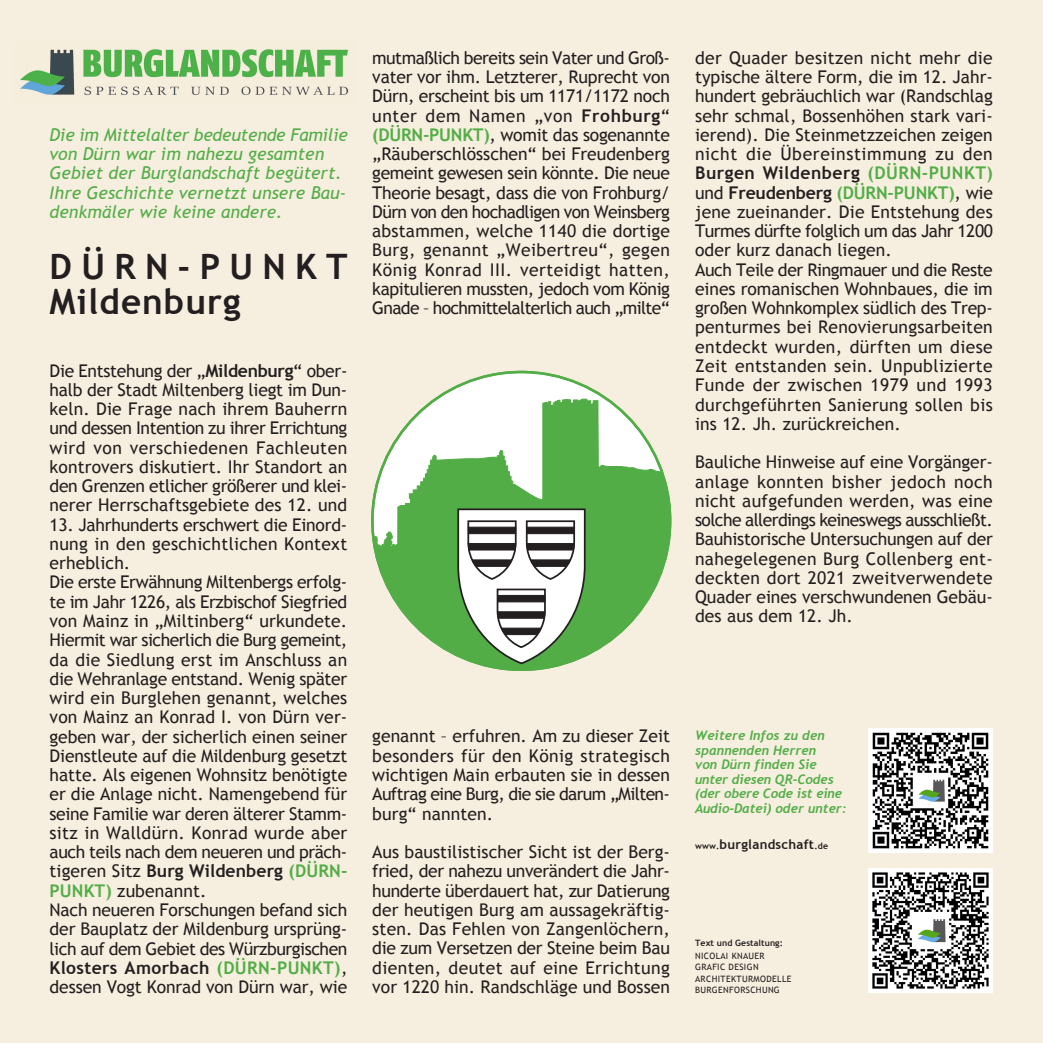
<style>
.page{position:relative;width:1043px;height:1043px;background:#fff}
.page>*{position:absolute;margin:0;border:0;box-sizing:border-box;transform-origin:0 0}
.t1{font:700 35px/35px "Trebuchet MS";letter-spacing:.03em;color:#231f20}
.t2{font:17.5px/19.2px "Trebuchet MS";color:#231f20;text-align:justify}
.t3{font:italic 17.5px/19.2px "Trebuchet MS";letter-spacing:.005em;color:#52ad47}
.t4{font:italic 700 13.12px/14.4px "Trebuchet";letter-spacing:.005em;color:#52ad47}
.t5{font:700 13.12px "Trebuchet MS";letter-spacing:.02em;color:#231f20}
.t6{font:8.75px/11.4px "Trebuchet MS";letter-spacing:.04em;color:#231f20}
.t7{font:700 8.75px "Trebuchet MS";letter-spacing:.01em;color:#231f20}
.s1{font-weight:700}
.s2{font-weight:700;color:#52ad47}
.s3{font-size:8.75px}
</style>
<div class="page">
<div style="left:0;top:0;width:1042px;height:1042px;background:#f6eede"></div>
<svg style="left:371px;top:370px;width:300px;height:300px;background:#e2f1e0"></svg>
<svg style="left:372px;top:398px;width:298px;height:272px;fill:#52ad47"></svg>
<svg style="left:456px;top:507px;width:130px;height:158px;background:#afc0ac"></svg>
<img style="left:868px;top:868px;width:124px;height:124px">
<img style="left:868px;top:728px;width:124px;height:124px">
<img style="left:20px;top:49px;width:329px;height:46px">
<p class="t3" style="left:50px;top:125px;width:300px">Die im Mittelalter bedeutende Familie von Dürn war im nahezu gesamten Gebiet der Burglandschaft begütert.<br>Ihre Geschichte vernetzt unsere Bau&shy;denkmäler wie keine andere.</p>
<h1 class="t1" style="left:50px;top:249px;width:299px">DÜRN-PUNKT<br>Mildenburg</h1>
<p class="t2" style="left:50px;top:360px;width:299px">Die Entstehung der „<span class="s1">Mildenburg</span>“ ober&shy;halb der Stadt Miltenberg liegt im Dun&shy;keln. Die Frage nach ihrem Bauherrn und dessen Intention zu ihrer Errichtung wird von verschiedenen Fachleuten kontrovers diskutiert. Ihr Standort an den Grenzen etlicher größerer und klei&shy;nerer Herrschaftsgebiete des 12. und</p>
<p class="t2" style="left:50px;top:514px;width:299px;text-align:left">13. Jahrhunderts erschwert die Einord&shy;nung in den geschichtlichen Kontext erheblich.<br>Die erste Erwähnung Miltenbergs erfolg&shy;te im Jahr 1226, als Erzbischof Siegfried von Mainz in „Miltinberg“ urkundete.<br>Hiermit war sicherlich die Burg gemeint, da die Siedlung erst im Anschluss an die Wehranlage entstand. Wenig später wird ein Burglehen genannt, welches von Mainz an Konrad I. von Dürn ver&shy;geben war, der sicherlich einen seiner Dienstleute auf die Mildenburg gesetzt hatte. Als eigenen Wohnsitz benötigte er die Anlage nicht. Namengebend für seine Familie war deren älterer Stamm&shy;sitz in Walldürn. Konrad wurde aber auch teils nach dem neueren und präch&shy;tigeren Sitz <span class="s1">Burg Wildenberg</span> <span class="s2">(DÜRN-PUNKT)</span> zubenannt.<br>Nach neueren Forschungen befand sich der Bauplatz der Mildenburg ursprüng&shy;lich auf dem Gebiet des Würzburgischen <span class="s1">Klosters Amorbach</span> <span class="s2">(DÜRN-PUNKT)</span>, dessen Vogt Konrad von Dürn war, wie</p>
<p class="t2" style="left:372px;top:48px;width:299px">mutmaßlich bereits sein Vater und Groß&shy;vater vor ihm. Letzterer, Ruprecht von Dürn, erscheint bis um 1171/1172 noch unter dem Namen „von <span class="s1">Frohburg</span>“ <span class="s2">(DÜRN-PUNKT)</span>, womit das sogenannte „Räuberschlösschen“ bei Freudenberg gemeint gewesen sein könnte. Die neue Theorie besagt, dass die von Frohburg/ Dürn von den hochadligen von Weinsberg abstammen, welche 1140 die dortige Burg, genannt „Weibertreu“, gegen König Konrad III. verteidigt hatten, kapitulieren mussten, jedoch vom König Gnade – hochmittelalterlich auch „milte“</p>
<p class="t2" style="left:372px;top:726px;width:299px">genannt – erfuhren. Am zu dieser Zeit besonders für den König strategisch wichtigen Main erbauten sie in dessen Auftrag eine Burg, die sie darum „Milten&shy;burg“ nannten.</p>
<p class="t2" style="left:372px;top:841px;width:299px">Aus baustilistischer Sicht ist der Berg&shy;fried, der nahezu unverändert die Jahr&shy;hunderte überdauert hat, zur Datierung der heutigen Burg am aussagekräftig&shy;sten. Das Fehlen von Zangenlöchern, die zum Versetzen der Steine beim Bau dienten, deutet auf eine Errichtung vor 1220 hin. Randschläge und Bossen</p>
<p class="t2" style="left:695px;top:48px;width:299px;text-align:left">der Quader besitzen nicht mehr die typische ältere Form, die im 12. Jahr&shy;hundert gebräuchlich war (Randschlag sehr schmal, Bossenhöhen stark vari&shy;ierend). Die Steinmetzzeichen zeigen nicht die Übereinstimmung zu den <span class="s1">Burgen Wildenberg</span> <span class="s2">(DÜRN-PUNKT) </span>und <span class="s1">Freudenberg</span> <span class="s2">(DÜRN-PUNKT)</span>, wie jene zueinander. Die Entstehung des Turmes dürfte folglich um das Jahr 1200 oder kurz danach liegen.<br>Auch Teile der Ringmauer und die Reste eines romanischen Wohnbaues, die im großen Wohnkomplex südlich des Trep&shy;penturmes bei Renovierungsarbeiten entdeckt wurden, dürften um diese Zeit entstanden sein. Unpublizierte Funde der zwischen 1979 und 1993 durchgeführten Sanierung sollen bis ins 12. Jh. zurückreichen.</p>
<p class="t2" style="left:695px;top:452px;width:299px">Bauliche Hinweise auf eine Vorgänger&shy;anlage konnten bisher jedoch noch nicht aufgefunden werden, was eine solche allerdings keineswegs ausschließt.<br>Bauhistorische Untersuchungen auf der nahegelegenen Burg Collenberg ent&shy;deckten dort 2021 zweitverwendete Quader eines verschwundenen Gebäu&shy;des aus dem 12. Jh.</p>
<p class="t4" style="left:695px;top:728px;width:153px">Weitere Infos zu den spannenden Herren<br>von Dürn finden Sie unter diesen QR-Codes (der obere Code ist eine<br>Audio-Datei) oder unter:</p>
<p class="t5" style="left:695px;top:835px;width:134px"><span class="s3">www.</span>burglandschaft<span class="s3">.de</span></p>
<p class="t7" style="left:695px;top:937px;width:89px">Text und Gestaltung:</p>
<p class="t6" style="left:695px;top:949px;width:98px">NICOLAI KNAUER<br>GRAFIC DESIGN<br>ARCHITEKTURMODELLE<br>BURGENFORSCHUNG</p>
</div>
